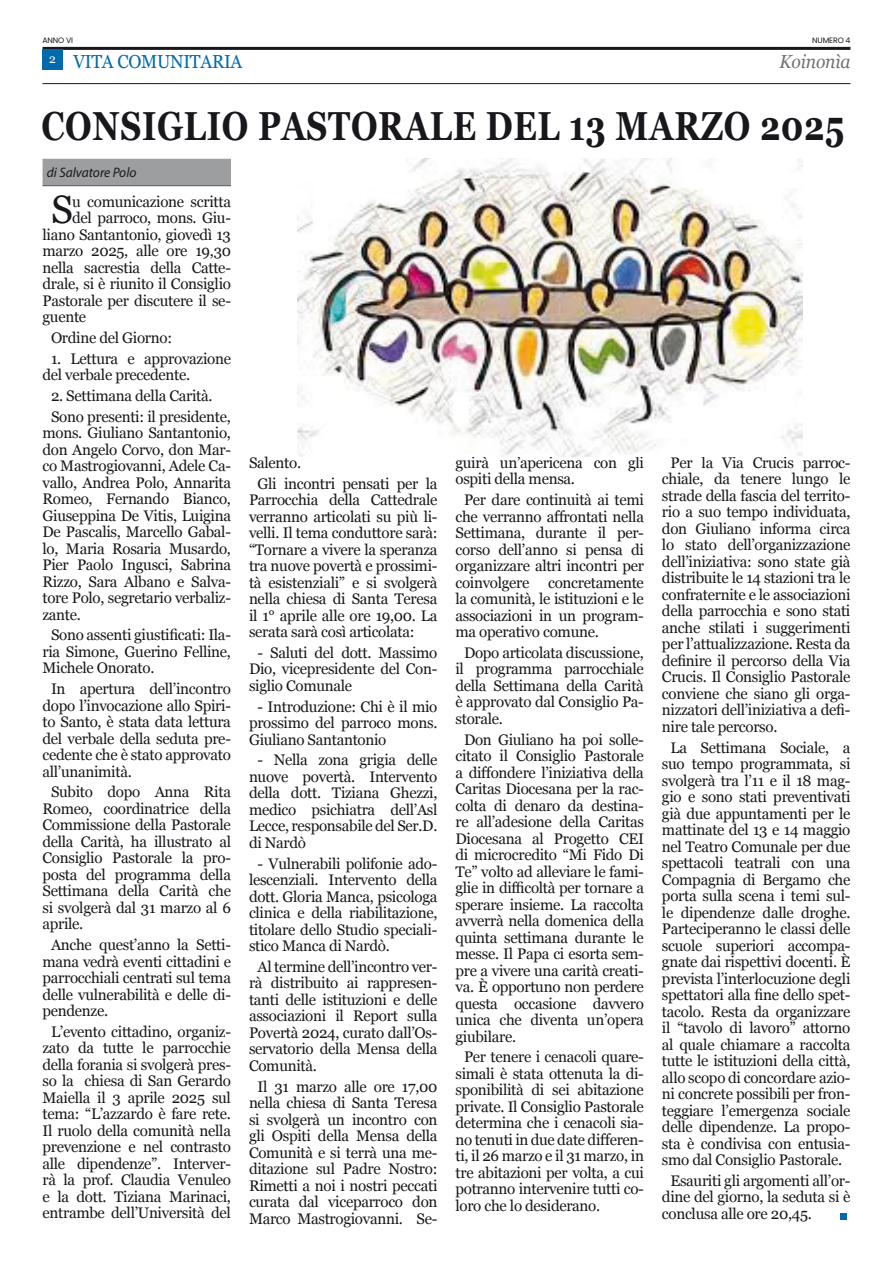
<style>
.page{position:relative;width:893px;height:1263px;background:#fff}
.page>*{position:absolute;margin:0;border:0;box-sizing:border-box;transform-origin:0 0}
.t1{font:700 40.5px "Georgia";letter-spacing:.02em;color:#1a171c;scale:.8 1}
.t2{font:39.6px "Georgia";color:#1a171c}
.t3{font:18.75px "Georgia";letter-spacing:-.015em;color:#006aac;scale:.93 1}
.t4{font:italic 18.75px "Georgia";letter-spacing:-.01em;color:#707173;scale:.93 1}
.t5{font:15.3px/16.5px "Georgia";letter-spacing:-.02em;color:#1a171c;text-align:justify}
.Siganture{font:italic 13.8px "Myriad Pro";color:#1a171c}
.t6{font:12.3px "Georgia";color:#fff}
.t7{font:7.8px "Poppins";letter-spacing:-.02em;color:#1a171c}
</style>
<div class="page">
<div style="left:43px;top:159px;width:188px;height:27px;background:#9d9ea0"></div>
<hr style="left:43px;top:185px;width:188px;height:1px;background:#58585a">
<hr style="left:43px;top:47px;width:807px;height:3px;background:#1a171c">
<hr style="left:43px;top:83px;width:807px;height:1px;background:#1a171c">
<div style="left:43px;top:50px;width:20px;height:20px;background:#006aac"></div>
<div style="left:840px;top:1213px;width:7px;height:6px;background:#006aac"></div>
<img style="left:297px;top:159px;width:505px;height:297px">
<p class="t7" style="left:43px;top:35px;width:32px">ANNO VI</p>
<p class="t7" style="left:812px;top:35px;width:40px">NUMERO 4</p>
<p class="t6" style="left:49px;top:50px;width:8px">2</p>
<p class="t3" style="left:73px;top:48px;width:183px">VITA COMUNITARIA</p>
<p class="t4" style="left:780px;top:48px;width:78px">Koinonìa</p>
<p class="t1" style="left:42px;top:96px;width:1005px">CONSIGLIO PASTORALE DEL 13 MARZO 2025</p>
<p class="Siganture" style="left:47px;top:164px;width:91px">di Salvatore Polo</p>
<p class="t2" style="left:51px;top:180px;width:23px">S</p>
<p class="t5" style="left:72px;top:192px;width:160px">u comunicazione scritta</p>
<p class="t5" style="left:72px;top:209px;width:160px">del parroco, mons. Giu-</p>
<p class="t5" style="left:43px;top:225px;width:190px">liano Santantonio, giovedì 13</p>
<p class="t5" style="left:43px;top:242px;width:190px">marzo 2025, alle ore 19,30</p>
<p class="t5" style="left:43px;top:258px;width:190px">nella sacrestia della Catte-</p>
<p class="t5" style="left:43px;top:275px;width:190px">drale, si è riunito il Consiglio</p>
<p class="t5" style="left:43px;top:291px;width:190px">Pastorale per discutere il se-</p>
<p class="t5" style="left:43px;top:308px;width:45px">guente</p>
<p class="t5" style="left:51px;top:329px;width:123px">Ordine del Giorno:</p>
<p class="t5" style="left:43px;top:349px;width:190px;text-indent:9px">1. Lettura e approvazione del verbale precedente.</p>
<p class="t5" style="left:51px;top:387px;width:163px">2. Settimana della Carità.</p>
<p class="t5" style="left:43px;top:407px;width:190px;text-indent:9px">Sono presenti: il presidente, mons. Giuliano Santantonio, don Angelo Corvo, don Mar&shy;co Mastrogiovanni, Adele Ca&shy;vallo, Andrea Polo, Annarita Romeo, Fernando Bianco, Giuseppina De Vitis, Luigina De Pascalis, Marcello Gabal&shy;lo, Maria Rosaria Musardo, Pier Paolo Ingusci, Sabrina Rizzo, Sara Albano e Salva&shy;tore Polo, segretario verbaliz&shy;zante.</p>
<p class="t5" style="left:43px;top:626px;width:190px;text-indent:9px">Sono assenti giustificati: Ila&shy;ria Simone, Guerino Felline, Michele Onorato.</p>
<p class="t5" style="left:43px;top:680px;width:190px;text-indent:9px">In apertura dell’incontro dopo l’invocazione allo Spiri&shy;to Santo, è stata data lettura del verbale della seduta pre&shy;cedente che è stato approvato all’unanimità.</p>
<p class="t5" style="left:43px;top:783px;width:190px;text-indent:9px">Subito dopo Anna Rita Romeo, coordinatrice della Commissione della Pastorale della Carità, ha illustrato al Consiglio Pastorale la pro&shy;posta del programma della Settimana della Carità che si svolgerà dal 31 marzo al 6 aprile.</p>
<p class="t5" style="left:43px;top:936px;width:190px;text-indent:9px">Anche quest’anno la Setti&shy;mana vedrà eventi cittadini e parrocchiali centrati sul tema delle vulnerabilità e delle di&shy;pendenze.</p>
<p class="t5" style="left:43px;top:1023px;width:190px;text-align:center">L’evento cittadino, organiz&shy;zato da tutte le parrocchie della forania si svolgerà pres&shy;so la chiesa di San Gerardo<br>Maiella il 3 aprile 2025 sul tema: “L’azzardo è fare rete.<br>Il ruolo della comunità nella prevenzione e nel contrasto alle dipendenze”. Interver&shy;rà la prof. Claudia Venuleo e la dott. Tiziana Marinaci, entrambe dell’Università del</p>
<p class="t5" style="left:249px;top:454px;width:54px">Salento.</p>
<p class="t5" style="left:249px;top:474px;width:190px;text-indent:9px">Gli incontri pensati per la Parrocchia della Cattedrale verranno articolati su più li&shy;velli. Il tema conduttore sarà: “Tornare a vivere la speranza tra nuove povertà e prossimi&shy;tà esistenziali” e si svolgerà nella chiesa di Santa Teresa il 1° aprile alle ore 19,00. La serata sarà così articolata:</p>
<p class="t5" style="left:249px;top:644px;width:190px;text-indent:9px">- Saluti del dott. Massimo Dio, vicepresidente del Con&shy;siglio Comunale</p>
<p class="t5" style="left:249px;top:697px;width:190px;text-indent:9px">- Introduzione: Chi è il mio prossimo del parroco mons.<br>Giuliano Santantonio</p>
<p class="t5" style="left:249px;top:751px;width:190px;text-indent:9px">- Nella zona grigia delle nuove povertà. Intervento della dott. Tiziana Ghezzi, medico psichiatra dell’Asl Lecce, responsabile del Ser.D. di Nardò</p>
<p class="t5" style="left:249px;top:854px;width:190px;text-indent:9px">- Vulnerabili polifonie ado&shy;lescenziali. Intervento della dott. Gloria Manca, psicologa clinica e della riabilitazione, titolare dello Studio speciali&shy;stico Manca di Nardò.</p>
<p class="t5" style="left:249px;top:958px;width:190px;text-indent:9px">Al termine dell’incontro ver&shy;rà distribuito ai rappresen&shy;tanti delle istituzioni e delle associazioni il Report sulla Povertà 2024, curato dall’Os&shy;servatorio della Mensa della Comunità.</p>
<p class="t5" style="left:249px;top:1077px;width:190px;text-align:center">Il 31 marzo alle ore 17,00 nella chiesa di Santa Teresa si svolgerà un incontro con gli Ospiti della Mensa della<br>Comunità e si terrà una me&shy;ditazione sul Padre Nostro:<br>Rimetti a noi i nostri peccati curata dal viceparroco don<br>Marco Mastrogiovanni. Se-</p>
<p class="t5" style="left:455px;top:454px;width:190px">guirà un’apericena con gli ospiti della mensa.</p>
<p class="t5" style="left:455px;top:491px;width:190px;text-indent:9px">Per dare continuità ai temi che verranno affrontati nella Settimana, durante il per&shy;corso dell’anno si pensa di organizzare altri incontri per coinvolgere concretamente la comunità, le istituzioni e le associazioni in un program&shy;ma operativo comune.</p>
<p class="t5" style="left:455px;top:644px;width:190px;text-indent:9px">Dopo articolata discussione, il programma parrocchiale della Settimana della Carità è approvato dal Consiglio Pa&shy;storale.</p>
<p class="t5" style="left:455px;top:730px;width:190px;text-indent:9px">Don Giuliano ha poi solle&shy;citato il Consiglio Pastorale a diffondere l’iniziativa della Caritas Diocesana per la rac&shy;colta di denaro da destina&shy;re all’adesione della Caritas Diocesana al Progetto CEI di microcredito “Mi Fido Di Te” volto ad alleviare le fami&shy;glie in difficoltà per tornare a sperare insieme. La raccolta avverrà nella domenica della quinta settimana durante le messe. Il Papa ci esorta sem&shy;pre a vivere una carità creati&shy;va. È opportuno non perdere questa occasione davvero unica che diventa un’opera giubilare.</p>
<p class="t5" style="left:455px;top:1048px;width:190px;text-indent:9px">Per tenere i cenacoli quare&shy;simali è stata ottenuta la di&shy;sponibilità di sei abitazione private. Il Consiglio Pastorale determina che i cenacoli sia&shy;no tenuti in due date differen&shy;ti, il 26 marzo e il 31 marzo, in tre abitazioni per volta, a cui potranno intervenire tutti co&shy;loro che lo desiderano.</p>
<p class="t5" style="left:662px;top:454px;width:190px;text-indent:9px">Per la Via Crucis parroc&shy;chiale, da tenere lungo le strade della fascia del territo&shy;rio a suo tempo individuata, don Giuliano informa circa lo stato dell’organizzazione dell’iniziativa: sono state già distribuite le 14 stazioni tra le confraternite e le associazioni della parrocchia e sono stati anche stilati i suggerimenti per l’attualizzazione. Resta da definire il percorso della Via Crucis. Il Consiglio Pastorale conviene che siano gli orga&shy;nizzatori dell’iniziativa a defi&shy;nire tale percorso.</p>
<p class="t5" style="left:662px;top:738px;width:190px;text-align:center">La Settimana Sociale, a suo tempo programmata, si svolgerà tra l’11 e il 18 mag&shy;gio e sono stati preventivati già due appuntamenti per le mattinate del 13 e 14 maggio nel Teatro Comunale per due spettacoli teatrali con una<br>Compagnia di Bergamo che porta sulla scena i temi sul&shy;le dipendenze dalle droghe.<br>Parteciperanno le classi delle scuole superiori accompa&shy;gnate dai rispettivi docenti. È prevista l’interlocuzione degli spettatori alla fine dello spet&shy;tacolo. Resta da organizzare il “tavolo di lavoro” attorno al quale chiamare a raccolta tutte le istituzioni della città, allo scopo di concordare azio&shy;ni concrete possibili per fron&shy;teggiare l’emergenza sociale delle dipendenze. La propo&shy;sta è condivisa con entusia&shy;smo dal Consiglio Pastorale.</p>
<p class="t5" style="left:662px;top:1172px;width:190px;text-indent:9px">Esauriti gli argomenti all’or&shy;dine del giorno, la seduta si è conclusa alle ore 20,45.</p>
</div>
